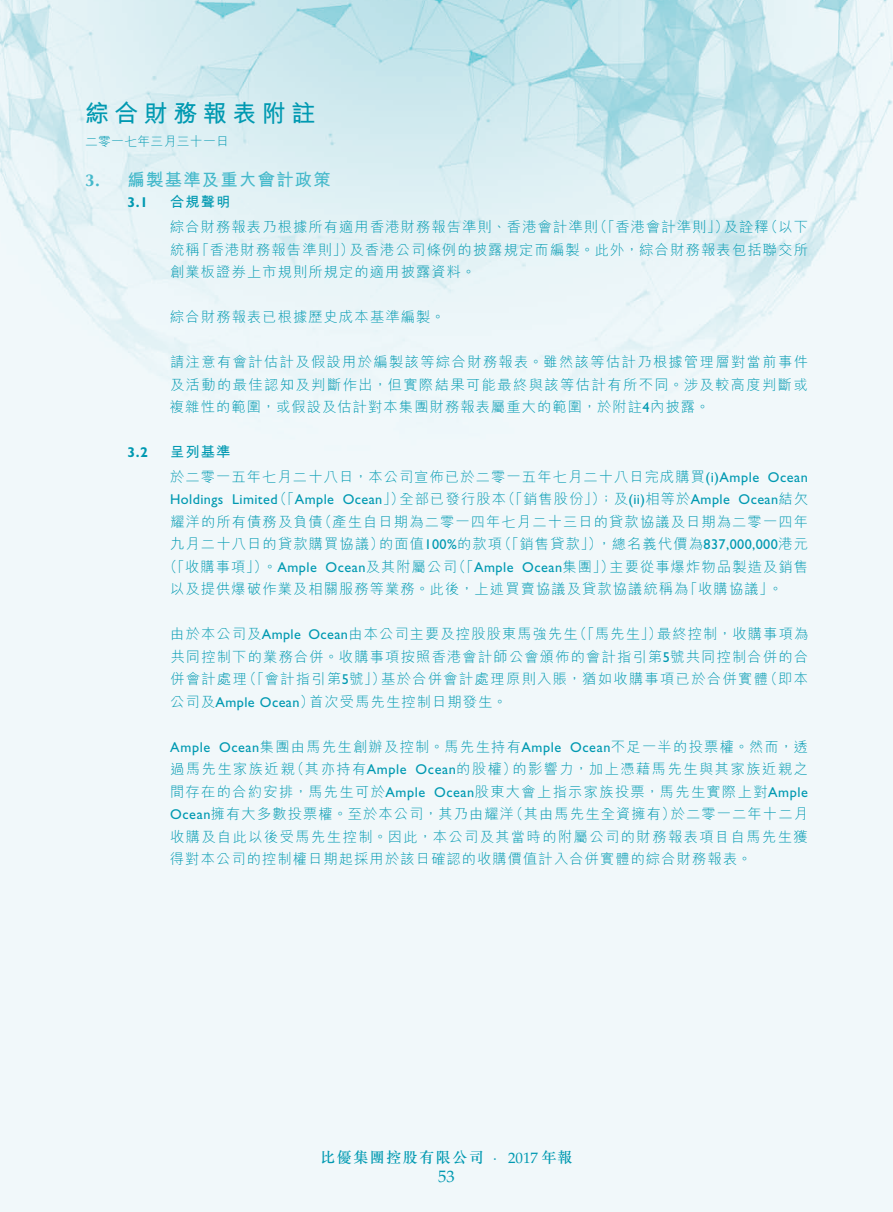
<style>
.page{position:relative;width:893px;height:1212px;background:#fff}
.page>*{position:absolute;margin:0;border:0;box-sizing:border-box;transform-origin:0 0}
.t1{font:700 24px "M Hei HK";letter-spacing:.23em;color:#0099b1}
.t2{font:700 17.25px "M Hei HK";letter-spacing:.08em;color:#45b9cb}
.t3{font:700 17.25px "Optima LT Std";color:#45b9cb}
.t4{font:16.5px "Palatino LT Std";color:#0099b1}
.t5{font:500 15px "M Sung HK";letter-spacing:.1em;color:#0099b1}
.t6{font:15px "Palatino LT Std";color:#0099b1}
.t7{font:300 14.25px/22.5px "M Hei HK";letter-spacing:.08em;color:#0099b1}
.t8{font:14.25px "Gill Sans Std";letter-spacing:.03em;color:#0099b1}
.t9{font:300 14.25px "M Hei HK";letter-spacing:.105em;color:#0099b1}
.t10{font:700 14.25px "M Hei HK";letter-spacing:.08em;color:#0099b1}
.t11{font:700 14.25px "Gill Sans Std";color:#0099b1}
.t12{font:300 12.75px "M Hei HK";letter-spacing:.03em;color:#0099b1}
.s1{font-family:"Gill Sans Std";font-weight:400}
.s2{font-family:"M Hei HK";font-weight:300}
.s3{font-family:"M Sung HK";font-weight:500}
</style>
<div class="page">
<img style="left:0;top:0;width:893px;height:1212px">
<h1 class="t1" style="left:85px;top:95px;width:232px">綜合財務報表附註</h1>
<p class="t12" style="left:85px;top:132px;width:145px">二零一七年三月三十一日</p>
<p class="t2" style="left:128px;top:167px;width:205px">編製基準及重大會計政策</p>
<p class="t3" style="left:85px;top:170px;width:16px">3.</p>
<p class="t11" style="left:128px;top:194px;width:22px">3.1</p>
<p class="t11" style="left:128px;top:444px;width:22px">3.2</p>
<p class="t10" style="left:170px;top:192px;width:62px">合規聲明</p>
<p class="t7" style="left:593px;top:215px;width:137px">（「香港會計準則」）</p>
<p class="t7" style="left:764px;top:215px;width:46px">（以下</p>
<p class="t7" style="left:349px;top:215px;width:460px;text-indent:-179px">綜合財務報表乃根據所有適用香港財務報告準則、香港會計準則<br>及香港公司條例的披露規定而編製。此外，綜合財務報表包括聯交所</p>
<p class="t7" style="left:724px;top:215px;width:47px">及詮釋</p>
<p class="t7" style="left:195px;top:238px;width:161px">「香港財務報告準則」）</p>
<p class="t7" style="left:170px;top:238px;width:307px">統稱<br>創業板證券上市規則所規定的適用披露資料。</p>
<p class="t7" style="left:170px;top:305px;width:276px">綜合財務報表已根據歷史成本基準編製。</p>
<p class="t7" style="left:170px;top:350px;width:639px;text-align:justify">請注意有會計估計及假設用於編製該等綜合財務報表。雖然該等估計乃根據管理層對當前事件及活動的最佳認知及判斷作出，但實際結果可能最終與該等估計有所不同。涉及較高度判斷或複雜性的範圍，或假設及估計對本集團財務報表屬重大的範圍，於附註<span class="s1">4</span>內披露。</p>
<p class="t10" style="left:170px;top:441px;width:62px">呈列基準</p>
<p class="t7" style="left:170px;top:465px;width:591px">於二零一五年七月二十八日，本公司宣佈已於二零一五年七月二十八日完成購買 <span class="s1">)i( Ample</span></p>
<p class="t8" style="left:739px;top:491px;width:71px">Ocean<span class="s2">結欠</span></p>
<p class="t8" style="left:768px;top:469px;width:42px">Ocean</p>
<p class="t8" style="left:273px;top:491px;width:63px"><span class="s2">（「</span>Ample</p>
<p class="t8" style="left:343px;top:491px;width:63px">Ocean<span class="s2">」）</span></p>
<p class="t7" style="left:501px;top:487px;width:230px">（「銷售股份」）；及 <span class="s1">)i i(</span> 相等於<span class="s1">Ample</span></p>
<p class="t7" style="left:400px;top:487px;width:108px">全部已發行股本</p>
<p class="t8" style="left:170px;top:491px;width:55px">Holdings</p>
<p class="t8" style="left:232px;top:491px;width:47px">Limited</p>
<p class="t7" style="left:318px;top:510px;width:492px">（產生自日期為二零一四年七月二十三日的貸款協議及日期為二零一四年</p>
<p class="t7" style="left:170px;top:510px;width:154px">耀洋的所有債務及負債</p>
<p class="t7" style="left:170px;top:532px;width:215px">九月二十八日的貸款購買協議）</p>
<p class="t7" style="left:497px;top:532px;width:106px">（「銷售貸款」）</p>
<p class="t7" style="left:379px;top:532px;width:125px">的面值<span class="s1">100%</span>的款項</p>
<p class="t8" style="left:597px;top:536px;width:212px"><span class="s2">，總名義代價為</span>837,000,000<span class="s2">港元</span></p>
<p class="t7" style="left:163px;top:555px;width:155px">（「收購事項」）。<span class="s1">Ample</span></p>
<p class="t8" style="left:452px;top:559px;width:63px"><span class="s2">（「</span>Ample</p>
<p class="t7" style="left:326px;top:555px;width:133px"><span class="s1">Ocean</span>及其附屬公司</p>
<p class="t8" style="left:522px;top:559px;width:94px">Ocean<span class="s2">集團」）</span></p>
<p class="t7" style="left:609px;top:555px;width:200px">主要從事爆炸物品製造及銷售</p>
<p class="t7" style="left:170px;top:577px;width:520px">以及提供爆破作業及相關服務等業務。此後，上述買賣協議及貸款協議統稱為</p>
<p class="t7" style="left:657px;top:622px;width:153px">最終控制，收購事項為</p>
<p class="t7" style="left:684px;top:577px;width:91px">「收購協議「</p>
<p class="t7" style="left:768px;top:577px;width:16px">。</p>
<p class="t7" style="left:573px;top:622px;width:91px">（「馬先生」）</p>
<p class="t7" style="left:308px;top:622px;width:271px"><span class="s1">Ocean</span>由本公司主要及控股股東馬強先生</p>
<p class="t7" style="left:170px;top:622px;width:132px">由於本公司及<span class="s1">Ample</span></p>
<p class="t7" style="left:170px;top:645px;width:639px">共同控制下的業務合併。收購事項按照香港會計師公會頒佈的會計指引第<span class="s1">5</span>號共同控制合併的合</p>
<p class="t7" style="left:764px;top:667px;width:46px">（即本</p>
<p class="t7" style="left:243px;top:667px;width:145px">（「會計指引第號<span class="s1">5</span> 」）</p>
<p class="t7" style="left:170px;top:667px;width:78px">併會計處理</p>
<p class="t7" style="left:381px;top:667px;width:388px">基於合併會計處理原則入賬，猶如收購事項已於合併實體</p>
<p class="t7" style="left:309px;top:690px;width:199px">首次受馬先生控制日期發生。</p>
<p class="t8" style="left:170px;top:694px;width:145px"><span class="s2">公司及</span>Ample Ocean<span class="s2">）</span></p>
<p class="t8" style="left:170px;top:739px;width:41px">Ample</p>
<p class="t7" style="left:219px;top:735px;width:344px"><span class="s1">Ocean</span>集團由馬先生創辦及控制。馬先生持有<span class="s1">Ample</span></p>
<p class="t7" style="left:570px;top:735px;width:240px"><span class="s1">Ocean</span>不足一半的投票權。然而，透</p>
<p class="t7" style="left:290px;top:757px;width:118px">（其亦持有<span class="s1">Ample</span></p>
<p class="t9" style="left:170px;top:759px;width:126px">過馬先生家族近親</p>
<p class="t8" style="left:415px;top:761px;width:103px">Ocean<span class="s2">的股權）</span></p>
<p class="t9" style="left:512px;top:759px;width:297px">的影響力，加上憑藉馬先生與其家族近親之</p>
<p class="t7" style="left:170px;top:780px;width:257px">間存在的合約安排，馬先生可於<span class="s1">Ample</span></p>
<p class="t7" style="left:434px;top:780px;width:375px"><span class="s1">Ocean</span>股東大會上指示家族投票，馬先生實際上對<span class="s1">Ample</span></p>
<p class="t7" style="left:170px;top:802px;width:639px"><span class="s1">Ocean</span>擁有大多數投票權。至於本公司，其乃由耀洋<br>收購及自此以後受馬先生控制。因此，本公司及其當時的附屬公司的財務報表項目自馬先生獲得對本公司的控制權日期起採用於該日確認的收購價值計入合併實體的綜合財務報表。</p>
<p class="t7" style="left:509px;top:802px;width:168px">（其由馬先生全資擁有）</p>
<p class="t7" style="left:671px;top:802px;width:139px">於二零一二年十二月</p>
<p class="t5" style="left:320px;top:1147px;width:165px">比優集團控股有限公司</p>
<p class="t4" style="left:438px;top:1167px;width:18px">53</p>
<p class="t6" style="left:493px;top:1149px;width:5px">·</p>
<p class="t6" style="left:508px;top:1149px;width:66px">2017 <span class="s3">年報</span></p>
</div>
